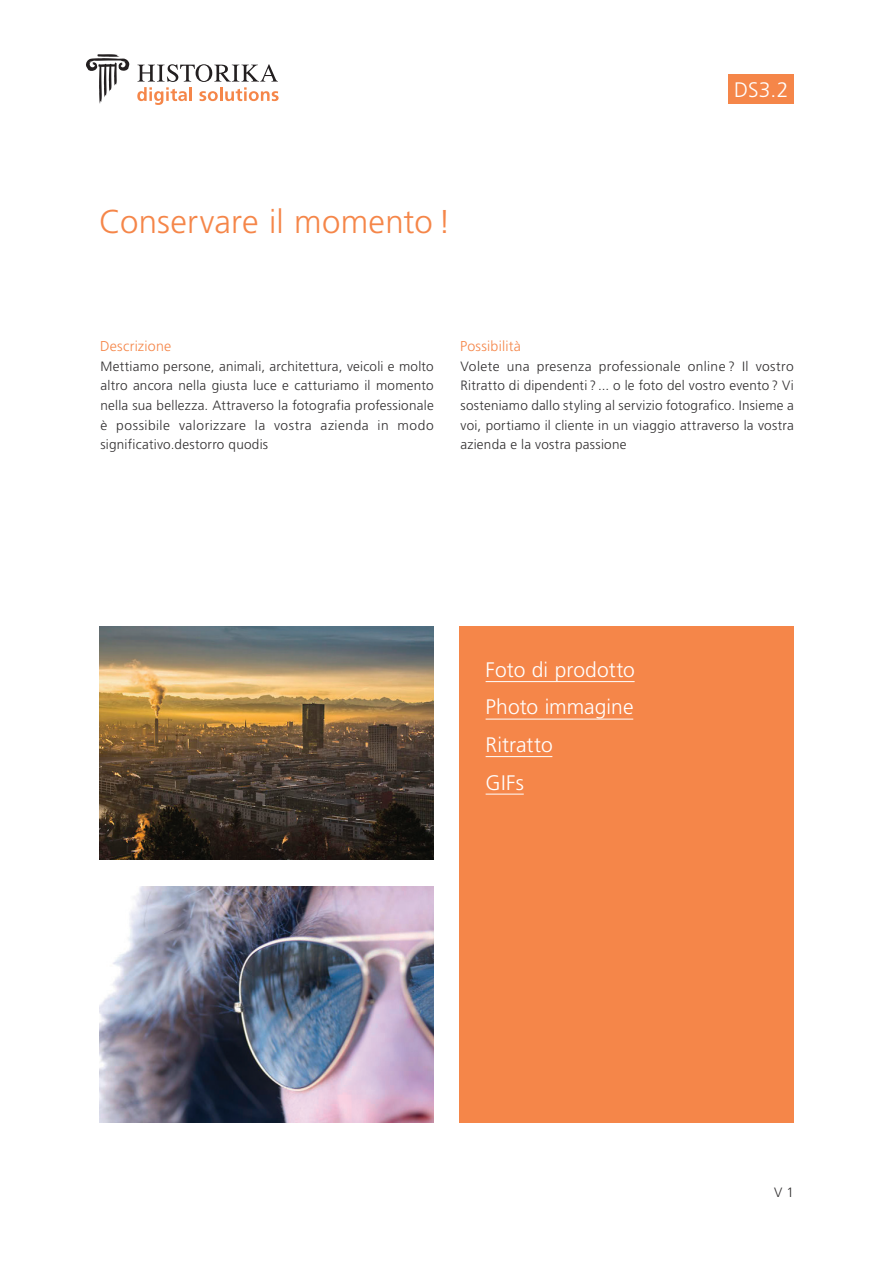
<style>
.page{position:relative;width:893px;height:1263px;background:#fff}
.page>*{position:absolute;margin:0;border:0;box-sizing:border-box;transform-origin:0 0}
.t1{font:300 33px "Frutiger";letter-spacing:.005em;color:#f58649}
.t2{font:300 21px/37.5px "Frutiger";letter-spacing:.005em;color:#fff}
.t3{font:300 14.25px "Frutiger";letter-spacing:.015em;color:#f58649}
.t4{font:300 13.5px/19.6px "Frutiger";letter-spacing:.02em;color:#312f30;text-align:justify}
</style>
<div class="page">
<div style="left:729px;top:74px;width:65px;height:30px;background:#f58649"></div>
<svg style="left:86px;top:54px;width:43px;height:50px"></svg>
<svg style="left:137px;top:64px;width:142px;height:41px"></svg>
<div style="left:459px;top:626px;width:335px;height:497px;background:#f58649"></div>
<hr style="left:486px;top:681px;width:149px;height:1px;background:#fff">
<hr style="left:486px;top:719px;width:147px;height:1px;background:#fff">
<hr style="left:486px;top:756px;width:66px;height:1px;background:#fff">
<hr style="left:486px;top:794px;width:38px;height:1px;background:#fff">
<img style="left:99px;top:886px;width:335px;height:236px">
<img style="left:99px;top:626px;width:335px;height:233px">
<h2 class="t2" style="left:734px;top:71px;width:56px">DS3.2</h2>
<h1 class="t1" style="left:99px;top:203px;width:353px">Conservare il momento !</h1>
<p class="t3" style="left:100px;top:338px;width:73px">Descrizione</p>
<p class="t4" style="left:100px;top:356px;width:335px">Mettiamo persone, animali, architettura, veicoli e molto altro ancora nella giusta luce e catturiamo il momento nella sua bellezza. Attraverso la fotografia professionale è possibile valorizzare la vostra azienda in modo significativo.destorro quodis</p>
<p class="t3" style="left:460px;top:338px;width:62px">Possibilità</p>
<p class="t4" style="left:460px;top:356px;width:335px">Volete una presenza professionale online ? Il vostro Ritratto di dipendenti ? ... o le foto del vostro evento ? Vi sosteniamo dallo styling al servizio fotografico. Insieme a voi, portiamo il cliente in un viaggio attraverso la vostra azienda e la vostra passione</p>
<h2 class="t2" style="left:486px;top:651px;width:151px">Foto di prodotto<br>Photo immagine<br>Ritratto<br>GIFs</h2>
<p class="t4" style="left:774px;top:1183px;width:21px">V 1</p>
</div>
